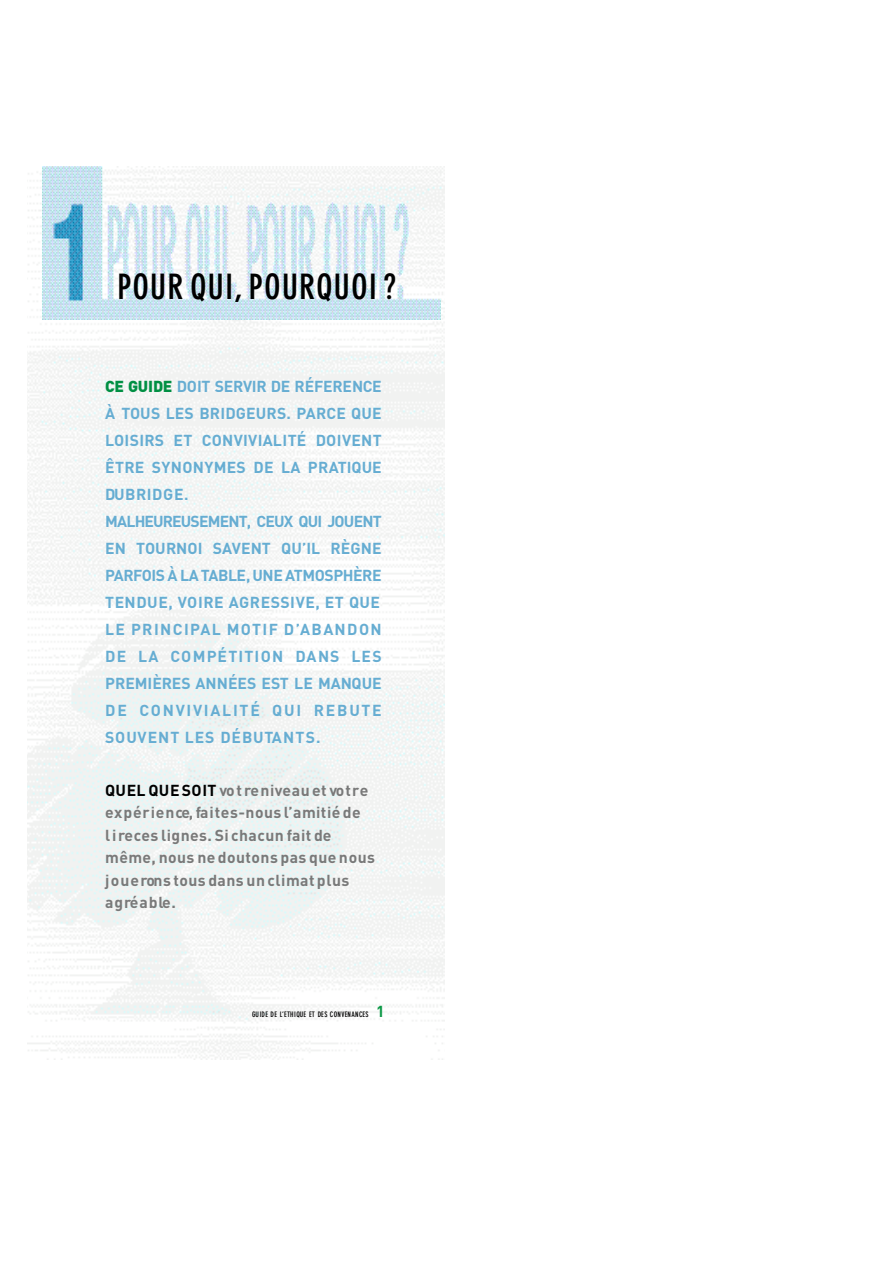
<style>
.page{position:relative;width:893px;height:1263px;background:#fff}
.page>*{position:absolute;margin:0;border:0;box-sizing:border-box;transform-origin:0 0}
.t1{font:700 condensed 34.5px "DIN Neuzeit Grotesk";letter-spacing:.04em;color:#000}
.t2{font:700 15.75px/27px "DIN";letter-spacing:.01em;color:#66add2}
.t3{font:700 15.75px/22.5px "DIN";letter-spacing:.025em;color:#797979}
.t4{font:700 condensed 7.5px "DIN Neuzeit Grotesk";letter-spacing:.03em;color:#000}
.s1{font-weight:900;color:#008f43}
.s2{color:#000}
.s3{font-family:"DIN";font-stretch:normal;font-size:15.75px;color:#0c9846}
</style>
<div class="page">
<img style="left:27px;top:168px;width:418px;height:891px">
<img style="left:42px;top:167px;width:398px;height:153px">
<h1 class="t1" style="left:117px;top:273px;width:280px">POUR QUI, POURQUOI ?</h1>
<p class="t2" style="left:105px;top:374px;width:278px"><span class="s1">CE GUIDE</span> DOIT SERVIR DE RÉFERENCE<br>À TOUS LES BRIDGEURS. PARCE QUE<br>LOISIRS ET CONVIVIALITÉ DOIVENT<br>ÊTRE SYNONYMES DE LA PRATIQUE<br>DU B R I D G E .<br>MALHEUREUSEMENT, CEUX QUI JOUENT<br>EN TOURNOI SAVENT QU’IL RÈGNE<br>PA R FOIS À LA TABLE,UNE AT M O S P H È R E<br>TENDUE, VOIRE AG R E SSIVE, ET QUE<br>LE PRINCIPAL MOTIF D’ABANDON<br>DE LA COMPÉTITION DANS LES<br>PREMIÈRES ANNÉES EST LE MANQUE<br>DE CONVIVIALITÉ QUI REBUTE<br>SOUVENT LES DÉBUTA N T S .</p>
<p class="t3" style="left:105px;top:780px;width:271px"><span class="s2">QUEL QUESOIT</span> vo t reniveau et vo t re ex p é r i e n ce, fa i tes-nous l’amitié de<br>l i reces lignes. Si chacun fait de même, nous ne doutons pas que nous j o u e rons tous dans un climat plus<br>a g ré a b le .</p>
<p class="t4" style="left:252px;top:1012px;width:134px">GUIDE DE L’ETHIQUE ET DES CONVENANCES <span class="s3">1</span></p>
</div>
